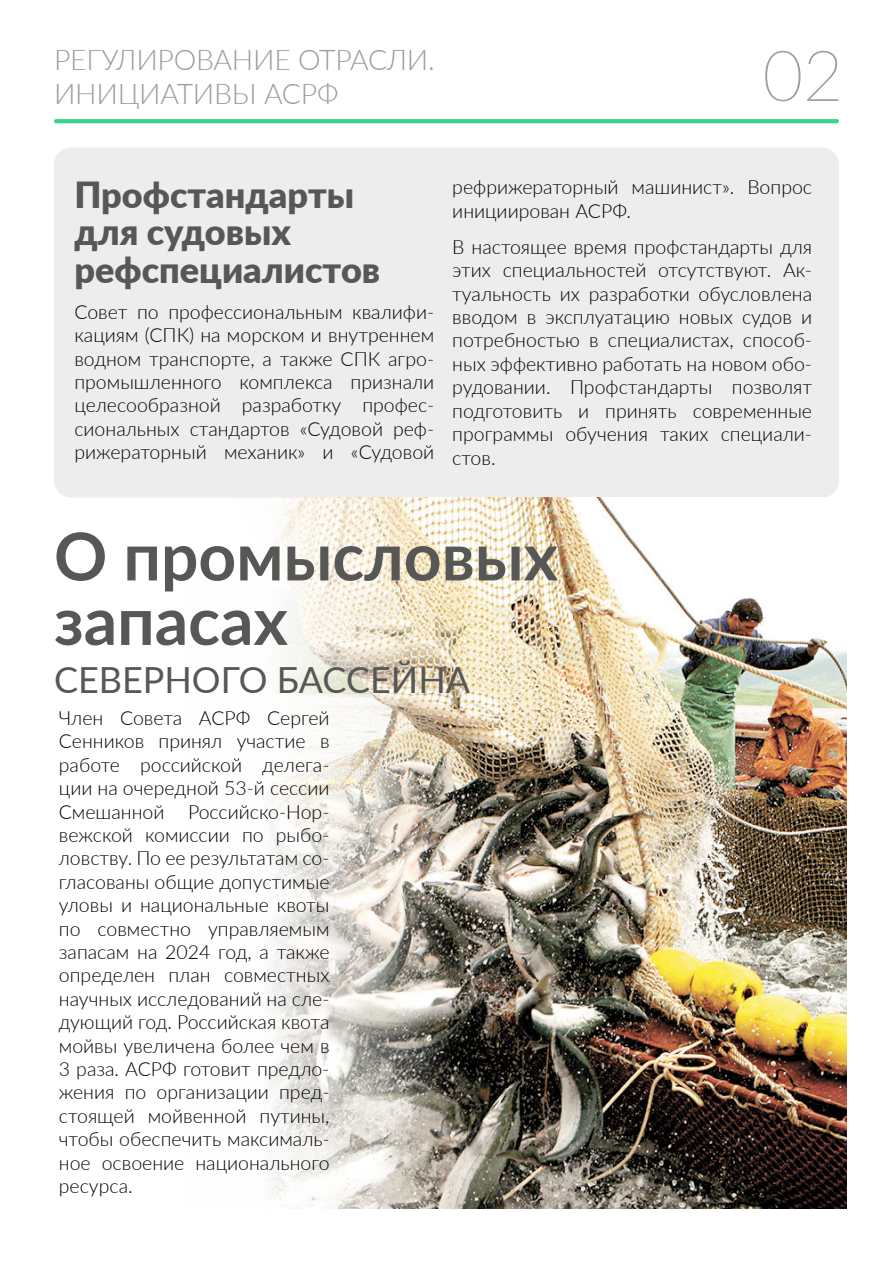
<style>
.page{position:relative;width:893px;height:1263px;background:#fff}
.page>*{position:absolute;margin:0;border:0;box-sizing:border-box;transform-origin:0 0}
.t1{font:100 70.5px "Lato";color:#9d9d9c}
.t2{font:700 66px/64.5px "Lato";color:#575756}
.t3{font:900 36px/37.5px "Lato";color:#575756}
.t4{font:36px "Lato";color:#575756}
.t5{font:300 28.5px/34.2px "Lato";letter-spacing:-.01em;color:#9d9d9c}
.t6{font:300 19.5px/23.4px "Lato";color:#000;text-align:justify}
</style>
<div class="page">
<div style="left:54px;top:148px;width:785px;height:349px;background:#ededed;border-radius:17px"></div>
<svg style="left:54px;top:119px;width:785px;height:4px;background:#3ed48d"></svg>
<img style="left:236px;top:497px;width:610px;height:712px">
<h3 class="t5" style="left:54px;top:42px;width:382px">РЕГУЛИРОВАНИЕ ОТРАСЛИ.<br>ИНИЦИАТИВЫ АСРФ</h3>
<h1 class="t1" style="left:762px;top:27px;width:83px">02</h1>
<h3 class="t3" style="left:74px;top:174px;width:307px">Профстандарты для судовых рефспециалистов</h3>
<p class="t6" style="left:74px;top:299px;width:361px">Совет по профессиональным квалифи&shy;кациям (СПК) на морском и внутреннем водном транспорте, а также СПК агро&shy;промышленного комплекса признали целесообразной разработку профес&shy;сиональных стандартов «Судовой реф&shy;рижераторный механик» и «Судовой</p>
<p class="t6" style="left:452px;top:175px;width:361px">рефрижераторный машинист». Вопрос инициирован АСРФ.</p>
<p class="t6" style="left:452px;top:234px;width:361px">В настоящее время профстандарты для этих специальностей отсутствуют. Ак&shy;туальность их разработки обусловлена вводом в эксплуатацию новых судов и потребностью в специалистах, способ&shy;ных эффективно работать на новом обо&shy;рудовании. Профстандарты позволят подготовить и принять современные программы обучения таких специали&shy;стов.</p>
<h2 class="t2" style="left:54px;top:521px;width:506px">О промысловых запасах</h2>
<h3 class="t4" style="left:54px;top:654px;width:418px">СЕВЕРНОГО БАССЕЙНА</h3>
<p class="t6" style="left:59px;top:706px;width:272px">Член Совета АСРФ Сергей Сенников принял участие в работе российской делега&shy;ции на очередной 53-й сессии Смешанной Российско-Нор&shy;вежской комиссии по рыбо&shy;ловству. По ее результатам со&shy;гласованы общие допустимые уловы и национальные квоты по совместно управляемым запасам на 2024 год, а также определен план совместных научных исследований на сле&shy;дующий год. Российская квота мойвы увеличена более чем в 3 раза. АСРФ готовит предло&shy;жения по организации пред&shy;стоящей мойвенной путины, чтобы обеспечить максималь&shy;ное освоение национального ресурса.</p>
</div>
